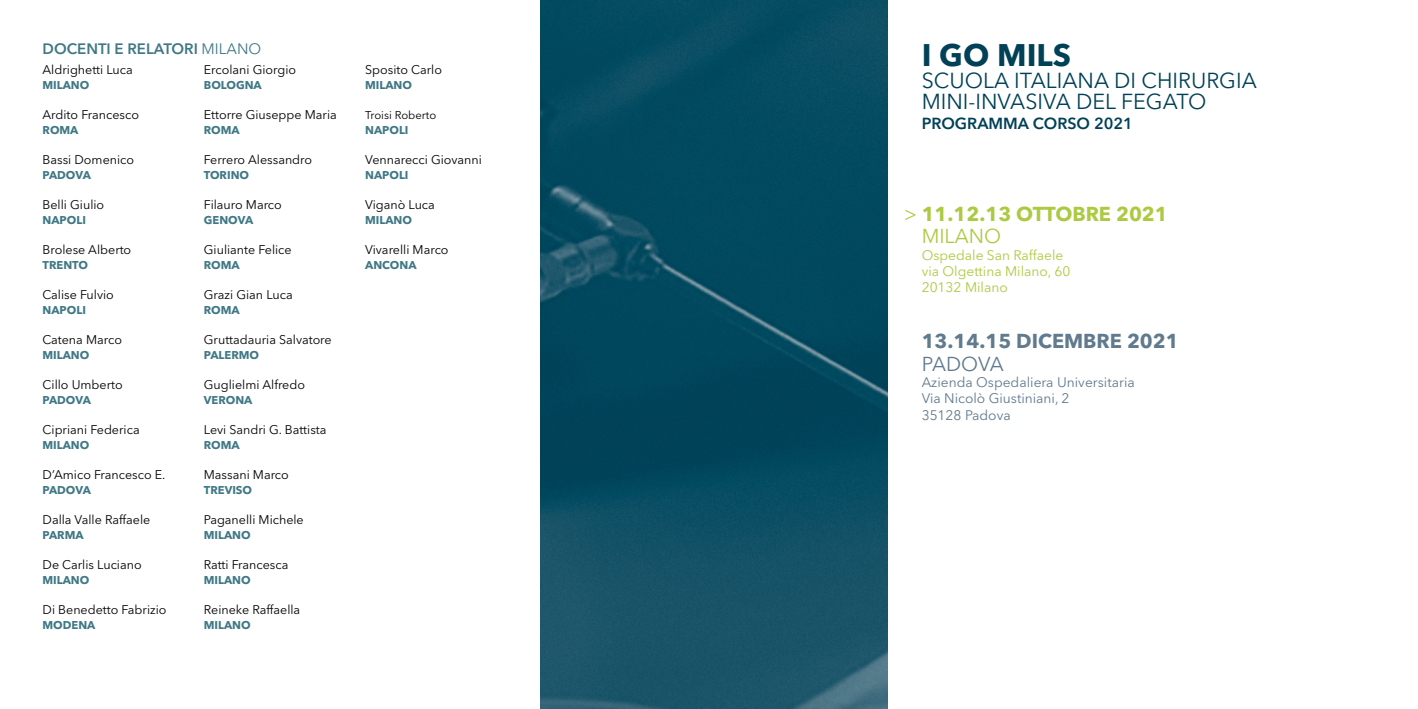
<style>
.page{position:relative;width:1418px;height:709px;background:#fff}
.page>*{position:absolute;margin:0;border:0;box-sizing:border-box;transform-origin:0 0}
.t1{font:700 31px "Avenir Next LT Pro";color:#004157}
.t2{font:21.5px/21.5px "Avenir Next LT Pro";color:#004157}
.t3{font:700 20px/22.5px "Avenir Next LT Pro";color:#acca41}
.t4{font:700 20px "Avenir Next LT Pro";color:#607a8e}
.t5{font:20px "Avenir Next LT Pro";letter-spacing:-.01em;color:#607a8e}
.t6{font:600 16px "Avenir Next LT Pro";color:#004157}
.t7{font:600 15px "Avenir Next LT Pro";color:#407885}
.t8{font:13.75px/16.2px "Avenir Next LT Pro";color:#607a8e}
.t9{font:13.75px/16.2px "Avenir Next LT Pro";color:#acca41}
.t10{font:12.5px "Avenir Next LT Pro";color:#000}
.t11{font:700 11.25px "Avenir Next LT Pro";color:#407885}
.t12{font:11.25px "Avenir Next LT Pro";color:#000}
.s1{font-weight:400}
</style>
<div class="page">
<img style="left:540px;top:0;width:347px;height:709px">
<p class="t7" style="left:43px;top:40px;width:220px">DOCENTI E RELATORI <span class="s1">MILANO</span></p>
<p class="t10" style="left:43px;top:62px;width:92px">Aldrighetti Luca</p>
<p class="t11" style="left:43px;top:78px;width:48px">MILANO</p>
<p class="t10" style="left:43px;top:107px;width:98px">Ardito Francesco</p>
<p class="t11" style="left:43px;top:123px;width:37px">ROMA</p>
<p class="t10" style="left:43px;top:152px;width:93px">Bassi Domenico</p>
<p class="t11" style="left:43px;top:168px;width:50px">PADOVA</p>
<p class="t10" style="left:43px;top:197px;width:63px">Belli Giulio</p>
<p class="t11" style="left:43px;top:213px;width:45px">NAPOLI</p>
<p class="t10" style="left:43px;top:242px;width:90px">Brolese Alberto</p>
<p class="t11" style="left:43px;top:258px;width:47px">TRENTO</p>
<p class="t10" style="left:43px;top:287px;width:73px">Calise Fulvio</p>
<p class="t11" style="left:43px;top:303px;width:45px">NAPOLI</p>
<p class="t10" style="left:43px;top:332px;width:81px">Catena Marco</p>
<p class="t11" style="left:43px;top:348px;width:48px">MILANO</p>
<p class="t10" style="left:43px;top:377px;width:82px">Cillo Umberto</p>
<p class="t11" style="left:43px;top:393px;width:50px">PADOVA</p>
<p class="t10" style="left:43px;top:422px;width:99px">Cipriani Federica</p>
<p class="t11" style="left:43px;top:438px;width:48px">MILANO</p>
<p class="t10" style="left:43px;top:467px;width:124px">D’Amico Francesco E.</p>
<p class="t11" style="left:43px;top:483px;width:50px">PADOVA</p>
<p class="t10" style="left:43px;top:512px;width:109px">Dalla Valle Raffaele</p>
<p class="t11" style="left:43px;top:528px;width:43px">PARMA</p>
<p class="t10" style="left:43px;top:557px;width:101px">De Carlis Luciano</p>
<p class="t11" style="left:43px;top:573px;width:48px">MILANO</p>
<p class="t10" style="left:43px;top:602px;width:125px">Di Benedetto Fabrizio</p>
<p class="t11" style="left:43px;top:618px;width:54px">MODENA</p>
<p class="t10" style="left:204px;top:62px;width:94px">Ercolani Giorgio</p>
<p class="t11" style="left:204px;top:78px;width:59px">BOLOGNA</p>
<p class="t10" style="left:204px;top:107px;width:134px">Ettorre Giuseppe Maria</p>
<p class="t11" style="left:204px;top:123px;width:37px">ROMA</p>
<p class="t10" style="left:204px;top:152px;width:110px">Ferrero Alessandro</p>
<p class="t11" style="left:204px;top:168px;width:47px">TORINO</p>
<p class="t10" style="left:204px;top:197px;width:79px">Filauro Marco</p>
<p class="t11" style="left:204px;top:213px;width:51px">GENOVA</p>
<p class="t10" style="left:204px;top:242px;width:89px">Giuliante Felice</p>
<p class="t11" style="left:204px;top:258px;width:37px">ROMA</p>
<p class="t10" style="left:204px;top:287px;width:90px">Grazi Gian Luca</p>
<p class="t11" style="left:204px;top:303px;width:37px">ROMA</p>
<p class="t10" style="left:204px;top:332px;width:129px">Gruttadauria Salvatore</p>
<p class="t11" style="left:204px;top:348px;width:57px">PALERMO</p>
<p class="t10" style="left:204px;top:377px;width:103px">Guglielmi Alfredo</p>
<p class="t11" style="left:204px;top:393px;width:50px">VERONA</p>
<p class="t10" style="left:204px;top:422px;width:124px">Levi Sandri G. Battista</p>
<p class="t11" style="left:204px;top:438px;width:37px">ROMA</p>
<p class="t10" style="left:204px;top:467px;width:86px">Massani Marco</p>
<p class="t11" style="left:204px;top:483px;width:50px">TREVISO</p>
<p class="t10" style="left:204px;top:512px;width:101px">Paganelli Michele</p>
<p class="t11" style="left:204px;top:528px;width:48px">MILANO</p>
<p class="t10" style="left:204px;top:557px;width:86px">Ratti Francesca</p>
<p class="t11" style="left:204px;top:573px;width:48px">MILANO</p>
<p class="t10" style="left:204px;top:602px;width:98px">Reineke Raffaella</p>
<p class="t11" style="left:204px;top:618px;width:48px">MILANO</p>
<p class="t10" style="left:365px;top:62px;width:78px">Sposito Carlo</p>
<p class="t11" style="left:365px;top:78px;width:48px">MILANO</p>
<p class="t12" style="left:365px;top:108px;width:72px">Troisi Roberto</p>
<p class="t11" style="left:365px;top:123px;width:45px">NAPOLI</p>
<p class="t10" style="left:365px;top:152px;width:118px">Vennarecci Giovanni</p>
<p class="t11" style="left:365px;top:168px;width:45px">NAPOLI</p>
<p class="t10" style="left:365px;top:197px;width:71px">Viganò Luca</p>
<p class="t11" style="left:365px;top:213px;width:48px">MILANO</p>
<p class="t10" style="left:365px;top:242px;width:85px">Vivarelli Marco</p>
<p class="t11" style="left:365px;top:258px;width:53px">ANCONA</p>
<h1 class="t1" style="left:921px;top:36px;width:151px">I GO MILS</h1>
<h2 class="t2" style="left:921px;top:69px;width:336px">SCUOLA ITALIANA DI CHIRURGIA<br>MINI-INVASIVA DEL FEGATO</h2>
<p class="t6" style="left:921px;top:114px;width:213px">PROGRAMMA CORSO 2021</p>
<h3 class="t3" style="left:921px;top:202px;width:247px;text-indent:-18px"><span class="s1">&gt;</span> 11.12.13 OTTOBRE 2021<br><span class="s1">MILANO</span></h3>
<p class="t9" style="left:921px;top:246px;width:150px">Ospedale San Raffaele via Olgettina Milano, 60<br>20132 Milano</p>
<h3 class="t4" style="left:921px;top:329px;width:258px">13.14.15 DICEMBRE 2021</h3>
<h3 class="t5" style="left:921px;top:352px;width:84px">PADOVA</h3>
<p class="t8" style="left:921px;top:374px;width:215px">Azienda Ospedaliera Universitaria<br>Via Nicolò Giustiniani, 2<br>35128 Padova</p>
</div>
